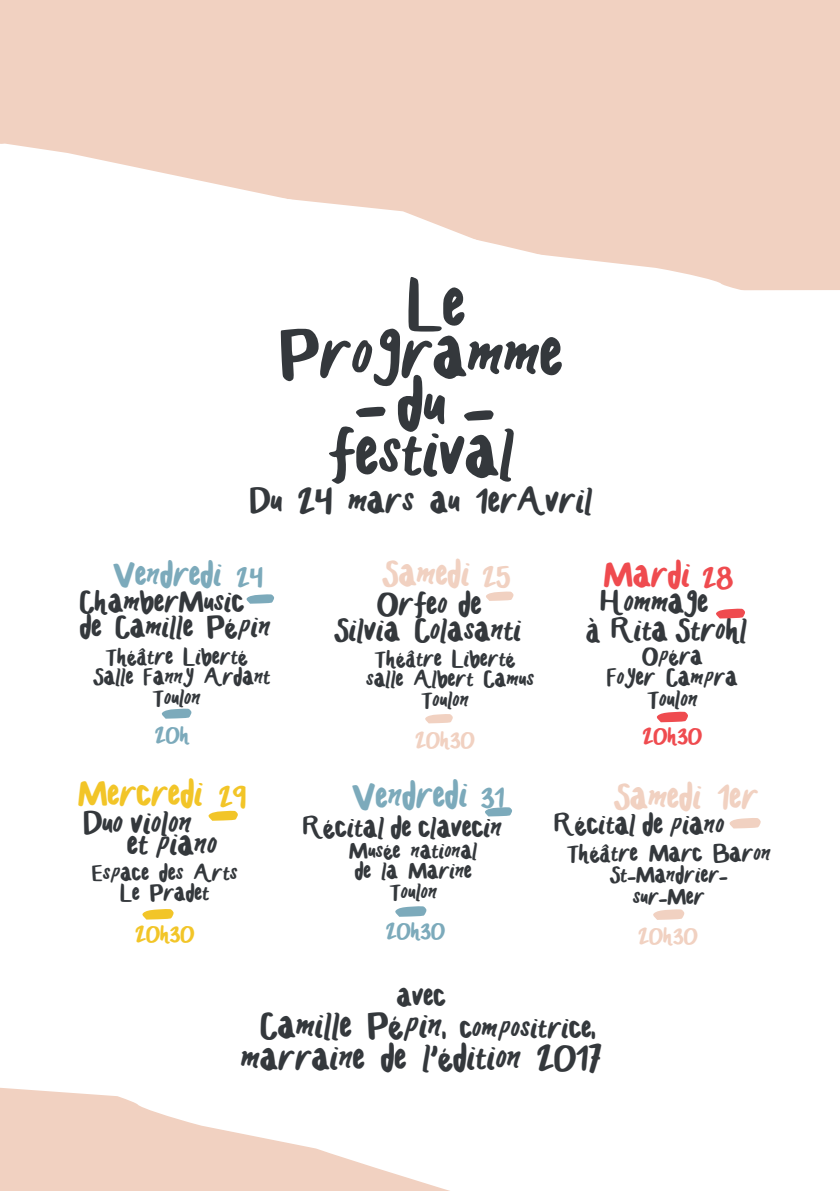
<style>
.page{position:relative;width:840px;height:1191px;background:#fff}
.page>*{position:absolute;margin:0;border:0;box-sizing:border-box;transform-origin:0 0}
.t1{font:72.2px "HANDCRAFTED MADDY";color:#34383c}
.t2{font:61.8px "HANDCRAFTED MADDY";color:#f1d1c1}
.t3{font:61.8px "HANDCRAFTED MADDY";color:#ef4b4f}
.t4{font:61.8px "HANDCRAFTED MADDY";color:#7caabb}
.t5{font:61.8px "HANDCRAFTED MADDY";color:#f2c528}
.t6{font:58.8px "HANDCRAFTED MADDY";color:#7caabb}
.t7{font:58.2px "HANDCRAFTED MADDY";color:#f2c528}
.t8{font:58.2px "HANDCRAFTED MADDY";color:#fff}
.t9{font:57.6px "HANDCRAFTED MADDY";color:#ef4b4f}
.t10{font:54.8px "HANDCRAFTED MADDY";color:#f1d1c1}
.t11{font:54.8px "HANDCRAFTED MADDY";color:#7caabb}
.t12{font:54px "HANDCRAFTED MADDY";color:#7caabb}
.t13{font:38.2px "HANDCRAFTED MADDY";color:#7caabb}
.t14{font:38.2px "HANDCRAFTED MADDY";color:#f2c528}
.t15{font:38px "HANDCRAFTED MADDY";color:#34383c}
.t16{font:37.8px "HANDCRAFTED MADDY";color:#f1d1c1}
.t17{font:37.8px "HANDCRAFTED MADDY";color:#ef4b4f}
.t18{font:36px "HANDCRAFTED MADDY";color:#7caabb}
.t19{font:34.4px "HANDCRAFTED MADDY";color:#34383c}
.t20{font:34.2px "HANDCRAFTED MADDY";color:#34383c}
.t21{font:34px "HANDCRAFTED MADDY";color:#34383c}
.t22{font:32.4px "HANDCRAFTED MADDY";color:#34383c}
.t23{font:32px "HANDCRAFTED MADDY";color:#34383c}
.t24{font:30.6px "HANDCRAFTED MADDY";color:#34383c}
.t25{font:25.8px "HANDCRAFTED MADDY";color:#34383c}
.t26{font:24.6px "HANDCRAFTED MADDY";color:#34383c}
.t27{font:24.4px "HANDCRAFTED MADDY";color:#34383c}
.t28{font:24px "HANDCRAFTED MADDY";color:#f1d1c1}
.t29{font:24px "HANDCRAFTED MADDY";color:#7caabb}
.t30{font:24px "HANDCRAFTED MADDY";color:#f2c528}
.t31{font:24px "HANDCRAFTED MADDY";color:#ef4b4f}
.s1{font-size:28.8px}
.s2{font-size:30.2px}
.s3{font-size:30.6px}
.s4{font-size:16.2px}
.s5{font-size:38px}
</style>
<div class="page">
<div style="left:0;top:0;width:839px;height:253px;background:#f1d1c1"></div>
<svg style="left:0;top:142px;width:602px;height:111px;fill:#f1d1c1"></svg>
<svg style="left:534px;top:253px;width:305px;height:38px"></svg>
<svg style="left:0;top:1087px;width:450px;height:104px;fill:#f1d1c1"></svg>
<p class="t1" style="left:407px;top:265px;width:59px">Le</p>
<p class="t1" style="left:280px;top:314px;width:284px">Programme</p>
<p class="t1" style="left:397px;top:364px;width:50px">du</p>
<p class="t1" style="left:328px;top:413px;width:188px">festival</p>
<p class="t15" style="left:250px;top:479px;width:344px">Du 24 mars au 1erAvril</p>
<p class="t18" style="left:113px;top:554px;width:151px">Vendredi <span class="s1">24</span></p>
<p class="t22" style="left:80px;top:584px;width:166px">ChamberMusic</p>
<p class="t22" style="left:80px;top:609px;width:192px">de Camille Pépin</p>
<p class="t11" style="left:246px;top:566px;width:30px">-</p>
<p class="t16" style="left:382px;top:553px;width:130px">Samedi <span class="s2">25</span></p>
<p class="t20" style="left:377px;top:585px;width:106px">Orfeo de</p>
<p class="t20" style="left:334px;top:611px;width:189px">Silvia Colasanti</p>
<p class="t10" style="left:485px;top:563px;width:30px">-</p>
<p class="t17" style="left:603px;top:553px;width:131px">Mardi <span class="s2">28</span></p>
<p class="t21" style="left:600px;top:583px;width:109px">Hommage</p>
<p class="t21" style="left:586px;top:611px;width:162px">à Rita Strohl</p>
<p class="t9" style="left:715px;top:579px;width:32px">-</p>
<p class="t26" style="left:105px;top:643px;width:144px">Théâtre Liberté</p>
<p class="t26" style="left:93px;top:663px;width:179px">Salle Fanny Ardant</p>
<p class="t26" style="left:152px;top:684px;width:50px">Toulon</p>
<p class="t6" style="left:161px;top:678px;width:32px">-</p>
<p class="t27" style="left:374px;top:645px;width:142px">Théâtre Liberté</p>
<p class="t27" style="left:366px;top:665px;width:169px">salle Albert Camus</p>
<p class="t27" style="left:421px;top:686px;width:49px">Toulon</p>
<p class="t10" style="left:424px;top:686px;width:30px">-</p>
<p class="t25" style="left:641px;top:642px;width:62px">Opéra</p>
<p class="t25" style="left:606px;top:663px;width:132px">Foyer Campra</p>
<p class="t25" style="left:646px;top:685px;width:52px">Toulon</p>
<p class="t3" style="left:655px;top:680px;width:34px">-</p>
<p class="t29" style="left:155px;top:721px;width:36px">20h</p>
<p class="t28" style="left:415px;top:726px;width:61px">20h30</p>
<p class="t31" style="left:642px;top:723px;width:61px">20h30</p>
<p class="t14" style="left:78px;top:772px;width:169px">Mercredi <span class="s3">29</span></p>
<p class="t19" style="left:84px;top:804px;width:110px">Duo violon</p>
<p class="t19" style="left:127px;top:825px;width:92px">et piano</p>
<p class="t7" style="left:208px;top:781px;width:32px">-</p>
<p class="t27" style="left:92px;top:859px;width:147px">Espace des Arts</p>
<p class="t27" style="left:120px;top:879px;width:90px">Le Pradet</p>
<p class="t5" style="left:142px;top:877px;width:34px">-</p>
<p class="t30" style="left:135px;top:920px;width:61px">20h30</p>
<p class="t13" style="left:352px;top:775px;width:153px;rotate:-1deg">Vendredi <span class="s3">31</span></p>
<p class="t12" style="left:484px;top:779px;width:30px">-</p>
<p class="t24" style="left:303px;top:810px;width:200px">Récital de clavecin</p>
<p class="t27" style="left:349px;top:837px;width:130px">Musée national</p>
<p class="t27" style="left:354px;top:857px;width:119px">de la Marine</p>
<p class="t27" style="left:389px;top:878px;width:49px">Toulon</p>
<p class="t4" style="left:394px;top:874px;width:34px">-</p>
<p class="t29" style="left:386px;top:918px;width:61px">20h30</p>
<p class="t16" style="left:613px;top:775px;width:146px">Samedi 1er</p>
<p class="t24" style="left:554px;top:808px;width:171px">Récital de piano</p>
<p class="t8" style="left:722px;top:783px;width:32px">-</p>
<p class="t2" style="left:728px;top:786px;width:34px">-</p>
<p class="t25" style="left:566px;top:838px;width:205px">Théâtre Marc Baron</p>
<p class="t27" style="left:609px;top:861px;width:119px">St<span class="s4">-</span>Mandrier<span class="s4">-</span></p>
<p class="t27" style="left:632px;top:883px;width:73px">sur<span class="s4">-</span>Mer</p>
<p class="t28" style="left:638px;top:922px;width:61px">20h30</p>
<p class="t2" style="left:652px;top:877px;width:34px">-</p>
<p class="t23" style="left:396px;top:978px;width:50px">avec</p>
<p class="t23" style="left:260px;top:1010px;width:336px"><span class="s5">Camille Pépin</span>, compositrice,</p>
<p class="t15" style="left:241px;top:1036px;width:362px">marraine de l’édition 2017</p>
</div>
